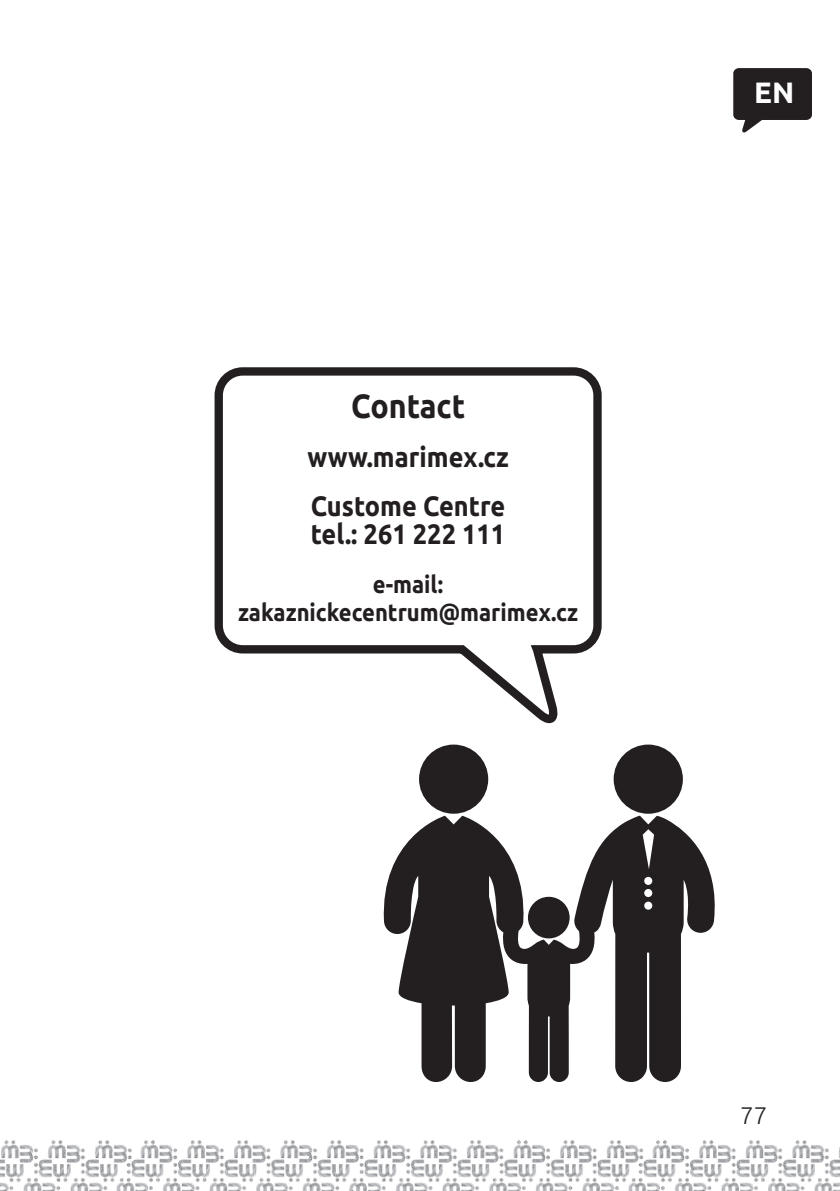
<style>
.page{position:relative;width:840px;height:1191px;background:#fff}
.page>*{position:absolute;margin:0;border:0;box-sizing:border-box;transform-origin:0 0}
.t1{font:700 33.8px "Ubuntu";color:#231f20;scale:.9 1}
.t2{font:700 29.4px "Ubuntu";color:#fff}
.t3{font:700 28.2px/48.8px "Ubuntu";color:#231f20;scale:.9 1}
.t4{font:700 24.4px/28.2px "Ubuntu";color:#231f20;text-align:center;scale:.9 1}
.t5{font:300 24px "Ubuntu";color:#231f20}
</style>
<div class="page">
<img style="left:159px;top:1140px;width:427px;height:51px">
<img style="left:0;top:1140px;width:159px;height:51px">
<img style="left:586px;top:1140px;width:253px;height:51px">
<svg style="left:733px;top:68px;width:79px;height:65px"></svg>
<svg style="left:419px;top:744px;width:69px;height:69px"></svg>
<div style="left:613px;top:744px;width:69px;height:69px;background:#231f20;border-radius:50%"></div>
<svg style="left:383px;top:815px;width:331px;height:267px;fill:#231f20"></svg>
<svg style="left:527px;top:896px;width:42px;height:42px"></svg>
<svg style="left:214px;top:367px;width:388px;height:357px"></svg>
<p class="t1" style="left:351px;top:386px;width:128px">Contact</p>
<p class="t3" style="left:307px;top:432px;width:225px">www.marimex.cz<br>Custome Centre</p>
<p class="t3" style="left:311px;top:509px;width:217px">tel.: 261 222 111</p>
<p class="t4" style="left:238px;top:570px;width:379px">e-mail: zakaznickecentrum@marimex.cz</p>
<p class="t2" style="left:753px;top:75px;width:42px">EN</p>
<p class="t5" style="left:739px;top:1101px;width:29px">77</p>
</div>
